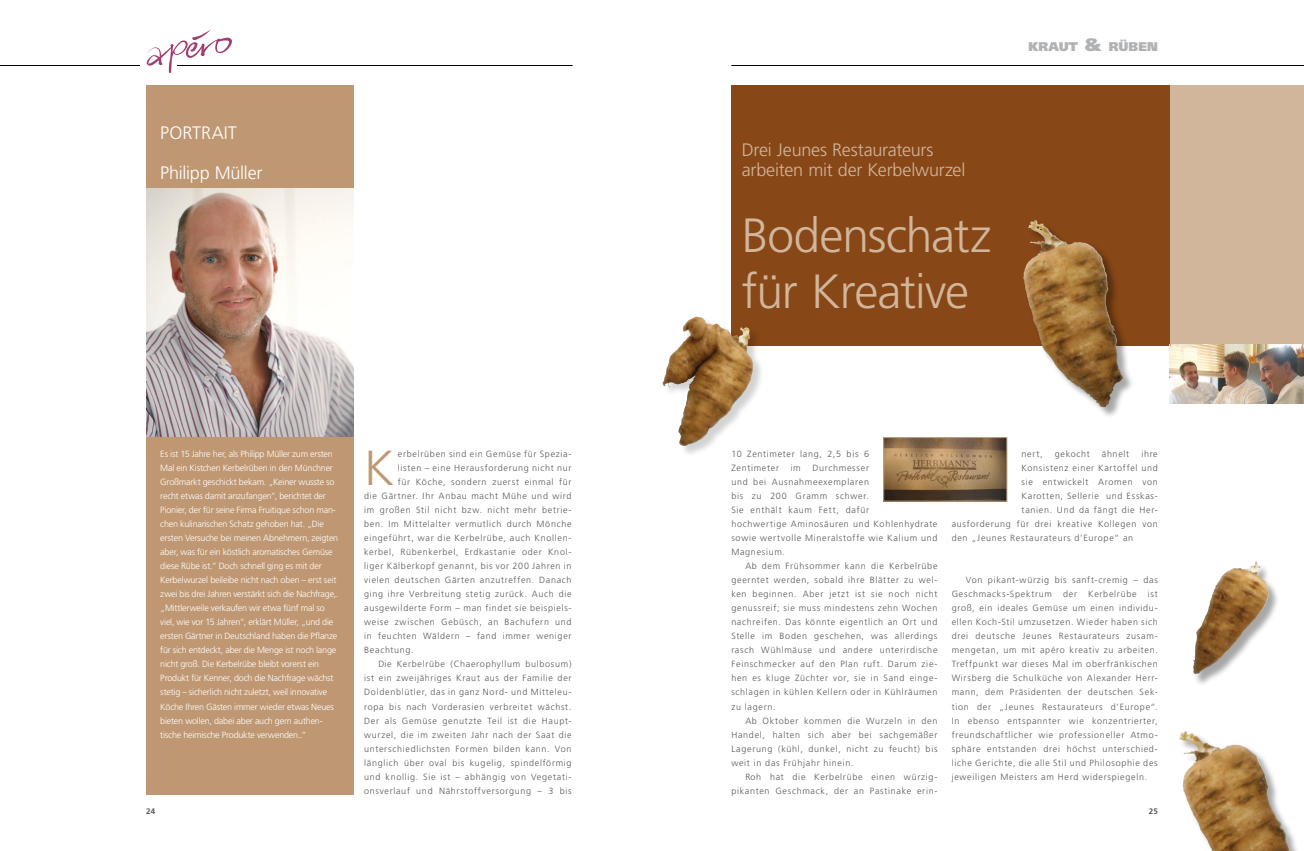
<style>
.page{position:relative;width:1304px;height:851px;background:#fff}
.page>*{position:absolute;margin:0;border:0;box-sizing:border-box;transform-origin:0 0}
.t1{font:300 49.1px "Frutiger";color:#bf9873}
.t2{font:300 48px/56px "Frutiger";letter-spacing:-.025em;color:#d1b69b}
.t3{font:300 18px/20px "Frutiger";letter-spacing:-.01em;color:#d1b69b}
.t4{font:300 18px "Frutiger";letter-spacing:-.01em;color:#fff}
.t5{font:900 12.6px "Frutiger";letter-spacing:-.005em;color:#b1b2b4}
.t6{font:300 9px/14px "Frutiger";letter-spacing:.075em;color:#58585a;text-align:justify}
.t7{font:300 9px/14px "Frutiger";letter-spacing:-.02em;color:#fff}
.t8{font:700 8px "Frutiger";color:#58585a}
.s1{font-size:18px}
</style>
<div class="page">
<div style="left:731px;top:85px;width:439px;height:260px;background:#874717"></div>
<div style="left:146px;top:85px;width:207px;height:709px;background:#bf9873"></div>
<div style="left:1170px;top:85px;width:134px;height:260px;background:#d1b69b"></div>
<div style="left:1023px;top:220px;width:112px;height:199px;background:#000;opacity:.35"></div>
<img style="left:1040px;top:223px;width:84px;height:184px">
<img style="left:1170px;top:344px;width:134px;height:59px">
<img style="left:146px;top:188px;width:207px;height:248px">
<img style="left:885px;top:439px;width:120px;height:60px">
<div style="left:883px;top:437px;width:124px;height:64px;border:1px solid #c5a280"></div>
<div style="left:662px;top:316px;width:103px;height:142px;background:#000;opacity:.18"></div>
<img style="left:758px;top:366px;width:7px;height:92px">
<div style="left:1192px;top:562px;width:89px;height:125px;background:#000;opacity:.35"></div>
<div style="left:1179px;top:730px;width:125px;height:120px;background:#000;opacity:.35"></div>
<img style="left:1190px;top:732px;width:109px;height:118px">
<hr style="left:731px;top:65px;width:573px;height:1px;background:#000">
<hr style="left:0;top:65px;width:573px;height:1px;background:#000">
<div style="left:140px;top:57px;width:37px;height:18px;background:#fff"></div>
<svg style="left:147px;top:30px;width:85px;height:43px"></svg>
<h3 class="t4" style="left:160px;top:122px;width:78px">PORTRAIT</h3>
<h3 class="t4" style="left:160px;top:162px;width:104px">Philipp Müller</h3>
<p class="t7" style="left:160px;top:447px;width:180px">Es ist 15 Jahre her, als Philipp Müller zum ersten Mal ein Kistchen Kerbelrüben in den Münchner Großmarkt geschickt bekam. „Keiner wusste so recht etwas damit anzufangen“, berichtet der Pionier, der für seine Firma Fruitique schon man&shy;chen kulinarischen Schatz gehoben hat. „Die ersten Versuche bei meinen Abnehmern, zeigten aber, was für ein köstlich aromatisches Gemüse diese Rübe ist.“ Doch schnell ging es mit der Kerbelwurzel beileibe nicht nach oben – erst seit zwei bis drei Jahren verstärkt sich die Nachfrage,. „Mittlerweile verkaufen wir etwa fünf mal so viel, wie vor 15 Jahren“, erklärt Müller, „und die ersten Gärtner in Deutschland haben die Pflanze für sich entdeckt, aber die Menge ist noch lange nicht groß. Die Kerbelrübe bleibt vorerst ein Produkt für Kenner, doch die Nachfrage wächst stetig – sicherlich nicht zuletzt, weil innovative Köche Ihren Gästen immer wieder etwas Neues bieten wollen, dabei aber auch gern authen&shy;tische heimische Produkte verwenden..“</p>
<p class="t8" style="left:146px;top:806px;width:11px">24</p>
<h1 class="t1" style="left:364px;top:440px;width:32px">K</h1>
<p class="t6" style="left:398px;top:447px;width:175px">erbelrüben sind ein Gemüse für Spezia-</p>
<p class="t6" style="left:398px;top:461px;width:175px">listen – eine Herausforderung nicht nur</p>
<p class="t6" style="left:398px;top:475px;width:175px">für Köche, sondern zuerst einmal für</p>
<p class="t6" style="left:364px;top:489px;width:209px">die Gärtner. Ihr Anbau macht Mühe und wird</p>
<p class="t6" style="left:364px;top:503px;width:209px">im großen Stil nicht bzw. nicht mehr betrie-</p>
<p class="t6" style="left:364px;top:517px;width:209px">ben. Im Mittelalter vermutlich durch Mönche</p>
<p class="t6" style="left:364px;top:531px;width:209px">eingeführt, war die Kerbelrübe, auch Knollen-</p>
<p class="t6" style="left:364px;top:545px;width:209px">kerbel, Rübenkerbel, Erdkastanie oder Knol-</p>
<p class="t6" style="left:364px;top:559px;width:209px">liger Kälberkopf genannt, bis vor 200 Jahren in</p>
<p class="t6" style="left:364px;top:573px;width:209px">vielen deutschen Gärten anzutreffen. Danach</p>
<p class="t6" style="left:364px;top:587px;width:209px">ging ihre Verbreitung stetig zurück. Auch die</p>
<p class="t6" style="left:364px;top:601px;width:209px">ausgewilderte Form – man findet sie beispiels-</p>
<p class="t6" style="left:364px;top:615px;width:209px">weise zwischen Gebüsch, an Bachufern und</p>
<p class="t6" style="left:364px;top:629px;width:209px">in feuchten Wäldern – fand immer weniger</p>
<p class="t6" style="left:364px;top:643px;width:51px">Beachtung.</p>
<p class="t6" style="left:378px;top:657px;width:195px">Die Kerbelrübe (Chaerophyllum bulbosum)</p>
<p class="t6" style="left:364px;top:671px;width:209px">ist ein zweijähriges Kraut aus der Familie der</p>
<p class="t6" style="left:364px;top:685px;width:209px">Doldenblütler, das in ganz Nord- und Mitteleu-</p>
<p class="t6" style="left:364px;top:699px;width:209px">ropa bis nach Vorderasien verbreitet wächst.</p>
<p class="t6" style="left:364px;top:713px;width:209px">Der als Gemüse genutzte Teil ist die Haupt-</p>
<p class="t6" style="left:364px;top:727px;width:209px">wurzel, die im zweiten Jahr nach der Saat die</p>
<p class="t6" style="left:364px;top:741px;width:209px">unterschiedlichsten Formen bilden kann. Von</p>
<p class="t6" style="left:364px;top:755px;width:209px">länglich über oval bis kugelig, spindelförmig</p>
<p class="t6" style="left:364px;top:769px;width:209px">und knollig. Sie ist – abhängig von Vegetati-</p>
<p class="t6" style="left:364px;top:783px;width:209px">onsverlauf und Nährstoffversorgung – 3 bis</p>
<h3 class="t3" style="left:742px;top:140px;width:225px">Drei Jeunes Restaurateurs arbeiten mit der Kerbelwurzel</h3>
<h2 class="t2" style="left:742px;top:208px;width:251px">Bodenschatz für Kreative</h2>
<h3 class="t5" style="left:1028px;top:39px;width:131px">KRAUT <span class="s1">&amp;</span> RÜBEN</h3>
<p class="t6" style="left:731px;top:447px;width:139px">10 Zentimeter lang, 2,5 bis 6<br>Zentimeter</p>
<p class="t6" style="left:731px;top:461px;width:208px;text-align:left;text-indent:81px">Durchmesser<br>und bei Ausnahmeexemplaren<br>bis zu 200 Gramm schwer.<br>Sie enthält kaum Fett, dafür<br>hochwertige Aminosäuren und Kohlenhydrate sowie wertvolle Mineralstoffe wie Kalium und<br>Magnesium.</p>
<p class="t6" style="left:731px;top:559px;width:208px;text-indent:14px">Ab dem Frühsommer kann die Kerbelrübe geerntet werden, sobald ihre Blätter zu wel&shy;ken beginnen. Aber jetzt ist sie noch nicht genussreif; sie muss mindestens zehn Wochen nachreifen. Das könnte eigentlich an Ort und Stelle im Boden geschehen, was allerdings rasch Wühlmäuse und andere unterirdische Feinschmecker auf den Plan ruft. Darum zie&shy;hen es kluge Züchter vor, sie in Sand einge&shy;schlagen in kühlen Kellern oder in Kühlräumen zu lagern.</p>
<p class="t6" style="left:731px;top:713px;width:208px;text-indent:14px">Ab Oktober kommen die Wurzeln in den Handel, halten sich aber bei sachgemäßer Lagerung (kühl, dunkel, nicht zu feucht) bis weit in das Frühjahr hinein.</p>
<p class="t6" style="left:731px;top:769px;width:208px;text-align:right">Roh hat die Kerbelrübe einen würzig&shy;pikanten Geschmack, der an Pastinake erin-</p>
<p class="t6" style="left:791px;top:461px;width:12px">im</p>
<p class="t6" style="left:1022px;top:447px;width:23px">nert,</p>
<p class="t6" style="left:1055px;top:447px;width:36px">gekocht</p>
<p class="t6" style="left:1102px;top:447px;width:29px">ähnelt</p>
<p class="t6" style="left:1141px;top:447px;width:18px">ihre</p>
<p class="t6" style="left:1022px;top:461px;width:138px">Konsistenz einer Kartoffel und</p>
<p class="t6" style="left:1022px;top:475px;width:138px">sie entwickelt Aromen von</p>
<p class="t6" style="left:1022px;top:489px;width:138px">Karotten, Sellerie und Esskas-</p>
<p class="t6" style="left:1022px;top:503px;width:138px">tanien. Und da fängt die Her-</p>
<p class="t6" style="left:952px;top:517px;width:208px">ausforderung für drei kreative Kollegen von</p>
<p class="t6" style="left:952px;top:531px;width:183px">den „Jeunes Restaurateurs d’Europe“ an</p>
<p class="t6" style="left:952px;top:573px;width:208px;text-indent:14px">Von pikant-würzig bis sanft-cremig – das Geschmacks-Spektrum der Kerbelrübe ist groß, ein ideales Gemüse um einen individu&shy;ellen Koch-Stil umzusetzen. Wieder haben sich drei deutsche Jeunes Restaurateurs zusam&shy;mengetan, um mit apéro kreativ zu arbeiten.<br>Treffpunkt war dieses Mal im oberfränkischen Wirsberg die Schulküche von Alexander Herr&shy;mann, dem Präsidenten der deutschen Sek&shy;tion der „Jeunes Restaurateurs d’Europe“.<br>In ebenso entspannter wie konzentrierter, freundschaftlicher wie professioneller Atmo&shy;sphäre entstanden drei höchst unterschied&shy;liche Gerichte, die alle Stil und Philosophie des jeweiligen Meisters am Herd widerspiegeln.</p>
<p class="t8" style="left:1149px;top:806px;width:10px">25</p>
</div>
